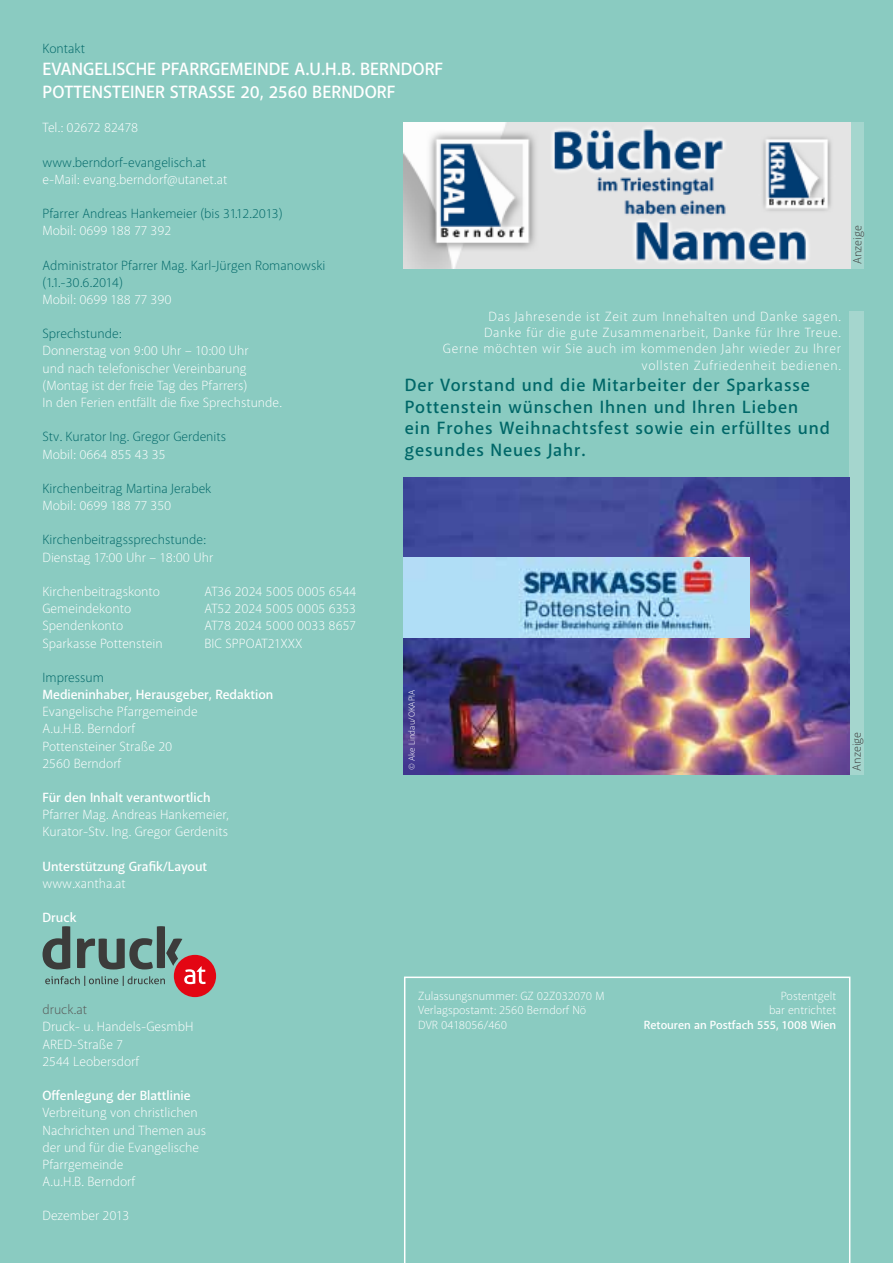
<style>
.page{position:relative;width:893px;height:1263px;background:#8acbc1}
.page>*{position:absolute;margin:0;border:0;box-sizing:border-box;transform-origin:0 0}
.t1{font:600 18px/21.6px "Akagi";letter-spacing:.05em;color:#006768}
.t2{font:600 18px/22.5px "Akagi";color:#fff}
.t3{font:300 13.5px/17.1px "Akagi";color:#fff}
.t4{font:300 13.5px/17.1px "Akagi";color:#006768}
.t5{font:300 13.5px/16.2px "Akagi";letter-spacing:.05em;color:#fff;text-align:right}
.t6{font:600 13.5px "Akagi";color:#fff}
.t7{font:300 13.5px "Akagi";color:#575756}
.t8{font:300 12px/14.4px "Akagi";color:#fff}
.t9{font:600 12px "Akagi";color:#fff}
.t10{font:300 12px "Akagi";color:#3c3c3b}
.t11{font:300 9px "Akagi";color:#fff}
</style>
<div class="page">
<svg style="left:404px;top:976px;width:446px;height:287px"></svg>
<div style="left:174px;top:955px;width:42px;height:42px;background:#e30613;border-radius:50%"></div>
<svg style="left:43px;top:926px;width:163px;height:60px"></svg>
<div style="left:850px;top:122px;width:14px;height:146px;background:#a5d6ce"></div>
<img style="left:404px;top:122px;width:446px;height:146px">
<div style="left:850px;top:311px;width:14px;height:464px;background:#a5d6ce"></div>
<img style="left:404px;top:477px;width:446px;height:298px">
<img style="left:404px;top:557px;width:346px;height:81px">
<p class="t4" style="left:43px;top:39px;width:44px">Kontakt</p>
<h1 class="t2" style="left:43px;top:58px;width:402px">EVANGELISCHE PFARRGEMEINDE A.U.H.B. BERNDORF<br>POTTENSTEINER STRASSE 20, 2560 BERNDORF</h1>
<p class="t3" style="left:43px;top:119px;width:97px">Tel.: 02672 82478</p>
<p class="t4" style="left:43px;top:153px;width:165px">www.berndorf-evangelisch.at</p>
<p class="t3" style="left:43px;top:170px;width:186px">e-Mail: evang.berndorf@utanet.at</p>
<p class="t4" style="left:43px;top:205px;width:242px">Pfarrer Andreas Hankemeier (bis 31.12.2013)</p>
<p class="t3" style="left:43px;top:222px;width:130px">Mobil: 0699 188 77 392</p>
<p class="t4" style="left:43px;top:256px;width:284px">Administrator Pfarrer Mag. Karl-Jürgen Romanowski (1.1.-30.6.2014)</p>
<p class="t3" style="left:43px;top:291px;width:131px">Mobil: 0699 188 77 390</p>
<p class="t4" style="left:43px;top:325px;width:81px">Sprechstunde:</p>
<p class="t3" style="left:43px;top:342px;width:241px">Donnerstag von 9:00 Uhr – 10:00 Uhr<br>und nach telefonischer Vereinbarung (Montag ist der freie Tag des Pfarrers)<br>In den Ferien entfällt die fixe Sprechstunde.</p>
<p class="t4" style="left:43px;top:428px;width:185px">Stv. Kurator Ing. Gregor Gerdenits</p>
<p class="t3" style="left:43px;top:445px;width:124px">Mobil: 0664 855 43 35</p>
<p class="t4" style="left:43px;top:480px;width:170px">Kirchenbeitrag Martina Jerabek</p>
<p class="t3" style="left:43px;top:497px;width:130px">Mobil: 0699 188 77 350</p>
<p class="t4" style="left:43px;top:531px;width:165px">Kirchenbeitragssprechstunde:</p>
<p class="t3" style="left:43px;top:548px;width:172px">Dienstag 17:00 Uhr – 18:00 Uhr</p>
<p class="t3" style="left:43px;top:583px;width:119px">Kirchenbeitragskonto</p>
<p class="t3" style="left:205px;top:583px;width:153px">AT36 2024 5005 0005 6544</p>
<p class="t3" style="left:43px;top:600px;width:90px">Gemeindekonto</p>
<p class="t3" style="left:205px;top:600px;width:153px">AT52 2024 5005 0005 6353</p>
<p class="t3" style="left:43px;top:617px;width:82px">Spendenkonto</p>
<p class="t3" style="left:205px;top:617px;width:153px">AT78 2024 5000 0033 8657</p>
<p class="t3" style="left:43px;top:634px;width:122px">Sparkasse Pottenstein</p>
<p class="t3" style="left:205px;top:634px;width:100px">BIC SPPOAT21XXX</p>
<p class="t4" style="left:43px;top:668px;width:63px">Impressum</p>
<p class="t6" style="left:43px;top:686px;width:232px">Medieninhaber, Herausgeber, Redaktion</p>
<p class="t3" style="left:43px;top:703px;width:157px">Evangelische Pfarrgemeinde<br>A.u.H.B. Berndorf<br>Pottensteiner Straße 20<br>2560 Berndorf</p>
<p class="t6" style="left:43px;top:789px;width:170px">Für den Inhalt verantwortlich</p>
<p class="t3" style="left:43px;top:806px;width:188px">Pfarrer Mag. Andreas Hankemeier,<br>Kurator-Stv. Ing. Gregor Gerdenits</p>
<p class="t6" style="left:43px;top:858px;width:166px">Unterstützung Grafik/Layout</p>
<p class="t3" style="left:43px;top:875px;width:85px">www.xantha.at</p>
<p class="t6" style="left:43px;top:909px;width:35px">Druck</p>
<p class="t5" style="left:443px;top:308px;width:400px">Das Jahresende ist Zeit zum Innehalten und Danke sagen.<br>Danke für die gute Zusammenarbeit, Danke für Ihre Treue.<br>Gerne möchten wir Sie auch im kommenden Jahr wieder zu Ihrer vollsten Zufriedenheit bedienen.</p>
<h1 class="t1" style="left:405px;top:374px;width:426px">Der Vorstand und die Mitarbeiter der Sparkasse Pottenstein wünschen Ihnen und Ihren Lieben<br>ein Frohes Weihnachtsfest sowie ein erfülltes und gesundes Neues Jahr.</h1>
<p class="t11" style="left:406px;top:770px;width:82px;rotate:-90deg">© Ake Lindau/OKAPIA</p>
<p class="t10" style="left:850px;top:264px;width:40px;rotate:-90deg">Anzeige</p>
<p class="t10" style="left:849px;top:770px;width:40px;rotate:-90deg">Anzeige</p>
<p class="t7" style="left:43px;top:1001px;width:46px">druck.at</p>
<p class="t3" style="left:43px;top:1018px;width:152px">Druck- u. Handels-GesmbH<br>ARED-Straße 7<br>2544 Leobersdorf</p>
<p class="t6" style="left:43px;top:1087px;width:150px">Offenlegung der Blattlinie</p>
<p class="t3" style="left:43px;top:1104px;width:165px">Verbreitung von christlichen<br>Nachrichten und Themen aus der und für die Evangelische<br>Pfarrgemeinde<br>A.u.H.B. Berndorf</p>
<p class="t3" style="left:43px;top:1207px;width:88px">Dezember 2013</p>
<p class="t8" style="left:418px;top:988px;width:188px">Zulassungsnummer: GZ 02Z032070 M<br>Verlagspostamt: 2560 Berndorf Nö<br>DVR 0418056/460</p>
<p class="t8" style="left:769px;top:988px;width:69px;text-align:right">Postentgelt bar entrichtet</p>
<p class="t9" style="left:644px;top:1017px;width:194px">Retouren an Postfach 555, 1008 Wien</p>
</div>
